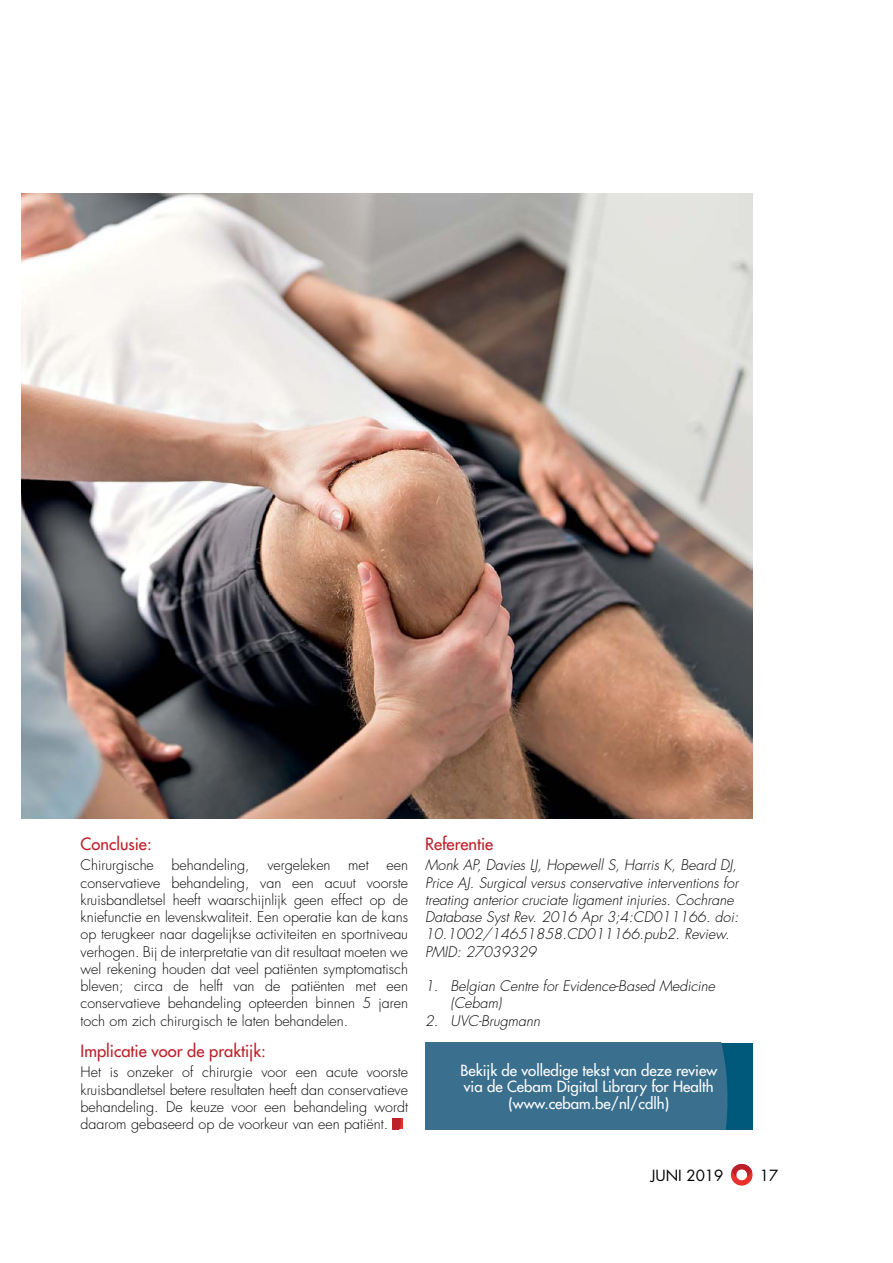
<style>
.page{position:relative;width:893px;height:1263px;background:#fff}
.page>*{position:absolute;margin:0;border:0;box-sizing:border-box;transform-origin:0 0}
.t1{font:500 16.5px "Futura Std";color:#bc212a}
.t2{font:500 15px/16.5px "Futura Std";color:#fff;text-align:center}
.t3{font:15px "Futura Std";color:#040000}
.t4{font:300 14.25px/17.2px "Futura Std";color:#040000;text-align:justify}
.t5{font:italic 300 14.25px/17.2px "Futura Std";color:#040000}
</style>
<div class="page">
<img style="left:21px;top:193px;width:731px;height:626px">
<div style="left:392px;top:1118px;width:11px;height:11px;background:#e8312a"></div>
<svg style="left:392px;top:1118px;width:9px;height:11px"></svg>
<div style="left:425px;top:1043px;width:327px;height:86px;background:#00597b"></div>
<div style="left:425px;top:1043px;width:302px;height:86px;background:#3a6f8e"></div>
<svg style="left:731px;top:1164px;width:21px;height:22px"></svg>
<p class="t1" style="left:81px;top:836px;width:73px">Conclusie:</p>
<p class="t4" style="left:81px;top:858px;width:329px">Chirurgische behandeling, vergeleken met een conservatieve behandeling, van een acuut voorste kruisbandletsel heeft waarschijnlijk geen effect op de kniefunctie en levenskwaliteit. Een operatie kan de kans op terugkeer naar dagelijkse activiteiten en sportniveau verhogen. Bij de interpretatie van dit resultaat moeten we wel rekening houden dat veel patiënten symptomatisch bleven; circa de helft van de patiënten met een conservatieve behandeling opteerden binnen 5 jaren toch om zich chirurgisch te laten behandelen.</p>
<p class="t1" style="left:81px;top:1043px;width:187px">Implicatie voor de praktijk:</p>
<p class="t4" style="left:81px;top:1065px;width:329px">Het is onzeker of chirurgie voor een acute voorste kruisbandletsel betere resultaten heeft dan conservatieve behandeling. De keuze voor een behandeling wordt daarom gebaseerd op de voorkeur van een patiënt.</p>
<p class="t1" style="left:425px;top:836px;width:70px">Referentie</p>
<p class="t5" style="left:425px;top:858px;width:315px">Monk AP, Davies LJ, Hopewell S, Harris K, Beard DJ, Price AJ. Surgical versus conservative interventions for treating anterior cruciate ligament injuries. Cochrane Database Syst Rev. 2016 Apr 3;4:CD011166. doi:<br>10.1002/14651858.CD011166.pub2. Review.<br>PMID: 27039329</p>
<p class="t5" style="left:451px;top:978px;width:266px;text-indent:-26px">1. Belgian Centre for Evidence-Based Medicine (Cebam)</p>
<p class="t5" style="left:425px;top:1013px;width:117px">2. UVC-Brugmann</p>
<p class="t2" style="left:460px;top:1063px;width:258px">Bekijk de volledige tekst van deze review via de Cebam Digital Library for Health (www.cebam.be/nl/cdlh)</p>
<p class="t3" style="left:651px;top:1167px;width:74px">JUNI 2019</p>
<p class="t3" style="left:760px;top:1167px;width:20px">17</p>
</div>
